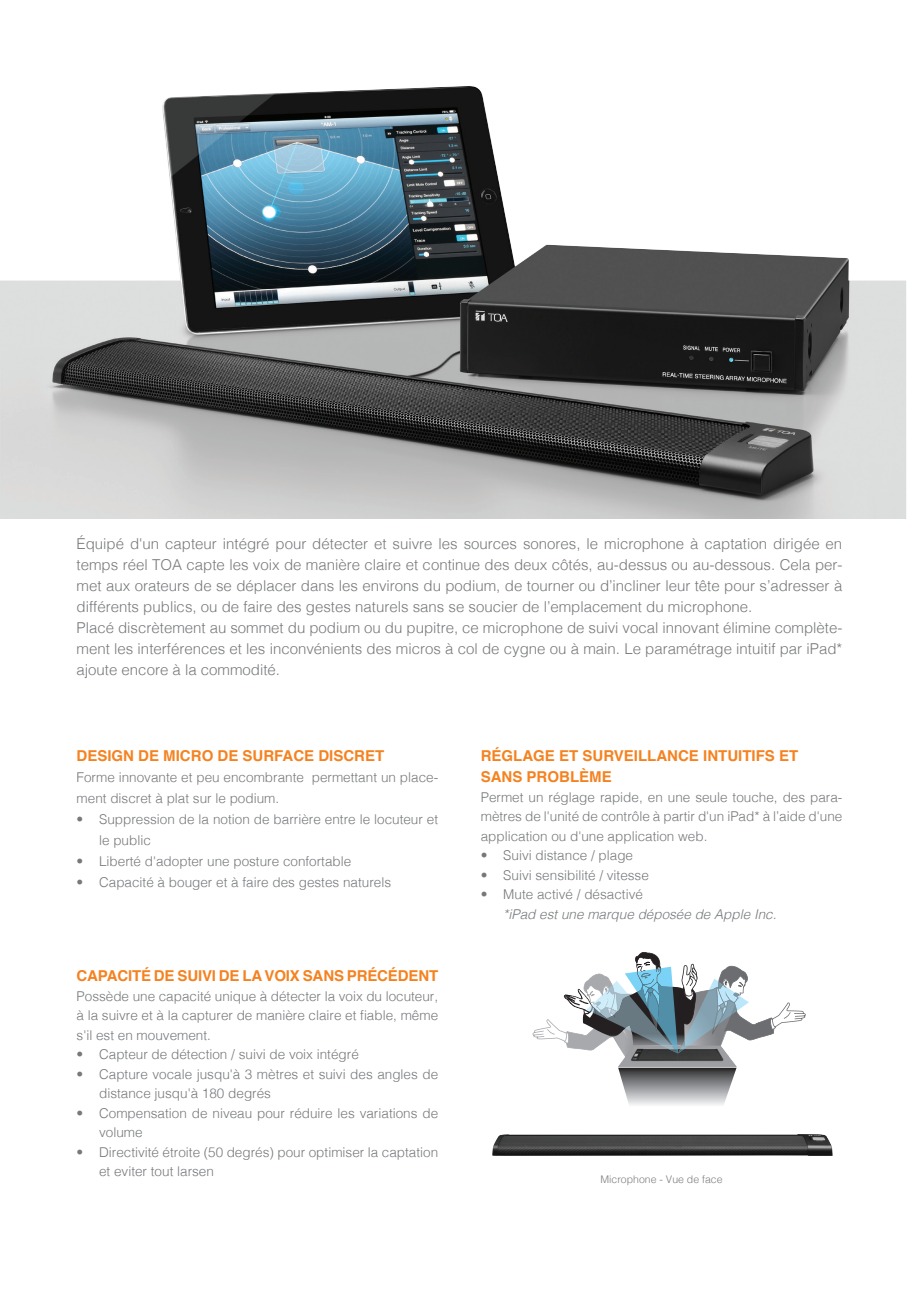
<style>
.page{position:relative;width:919px;height:1289px;background:#fff}
.page>*{position:absolute;margin:0;border:0;box-sizing:border-box;transform-origin:0 0}
.t1{font:300 15px/21px "Helvetica";color:#76787b}
.t2{font:700 15px/21px "Helvetica";color:#f58220}
.t3{font:300 13.5px/19.5px "Helvetica";color:#76787b}
.t4{font:italic 300 13.5px "Helvetica";color:#76787b}
.t5{font:300 10.5px "Helvetica";color:#7d7d7b}
</style>
<div class="page">
<svg style="left:532px;top:952px;width:273px;height:153px"></svg>
<img style="left:0;top:86px;width:906px;height:433px">
<img style="left:492px;top:1134px;width:340px;height:21px">
<img style="left:563px;top:988px;width:53px;height:35px">
<img style="left:721px;top:991px;width:18px;height:20px">
<p class="t1" style="left:77px;top:532px;width:767px">Équipé d'un capteur intégré pour détecter et suivre les sources sonores, le microphone à captation dirigée en temps réel TOA capte les voix de manière claire et continue des deux côtés, au-dessus ou au-dessous. Cela per&shy;met aux orateurs de se déplacer dans les environs du podium, de tourner ou d’incliner leur tête pour s’adresser à différents publics, ou de faire des gestes naturels sans se soucier de l’emplacement du microphone.<br>Placé discrètement au sommet du podium ou du pupitre, ce microphone de suivi vocal innovant élimine complète&shy;ment les interférences et les inconvénients des micros à col de cygne ou à main. Le paramétrage intuitif par iPad* ajoute encore à la commodité.</p>
<p class="t2" style="left:77px;top:745px;width:309px">DESIGN DE MICRO DE SURFACE DISCRET</p>
<p class="t3" style="left:77px;top:765px;width:363px;line-height:21px">Forme innovante et peu encombrante permettant un place&shy;ment discret à plat sur le podium.</p>
<p class="t3" style="left:99px;top:807px;width:340px;line-height:21px;text-indent:-23px">• Suppression de la notion de barrière entre le locuteur et le public</p>
<p class="t3" style="left:77px;top:850px;width:276px">• Liberté d'adopter une posture confortable</p>
<p class="t3" style="left:77px;top:871px;width:316px">• Capacité à bouger et à faire des gestes naturels</p>
<p class="t2" style="left:77px;top:965px;width:363px">CAPACITÉ DE SUIVI DE LA VOIX SANS PRÉCÉDENT</p>
<p class="t3" style="left:77px;top:985px;width:363px;text-align:justify">Possède une capacité unique à détecter la voix du locuteur, à la suivre et à la capturer de manière claire et fiable, même s'il est en mouvement.</p>
<p class="t3" style="left:77px;top:1043px;width:284px">• Capteur de détection / suivi de voix intégré</p>
<p class="t3" style="left:99px;top:1063px;width:340px;text-indent:-23px">• Capture vocale jusqu'à 3 mètres et suivi des angles de distance jusqu'à 180 degrés</p>
<p class="t3" style="left:99px;top:1102px;width:340px;text-indent:-23px">• Compensation de niveau pour réduire les variations de volume</p>
<p class="t3" style="left:99px;top:1141px;width:340px;text-indent:-23px">• Directivité étroite (50 degrés) pour optimiser la captation et eviter tout larsen</p>
<p class="t2" style="left:480px;top:745px;width:319px">RÉGLAGE ET SURVEILLANCE INTUITIFS ET<br>SANS PROBLÈME</p>
<p class="t3" style="left:480px;top:786px;width:363px;text-align:justify">Permet un réglage rapide, en une seule touche, des para&shy;mètres de l'unité de contrôle à partir d'un iPad* à l’aide d'une application ou d'une application web.</p>
<p class="t3" style="left:480px;top:844px;width:154px">• Suivi distance / plage</p>
<p class="t3" style="left:480px;top:864px;width:170px">• Suivi sensibilité / vitesse</p>
<p class="t3" style="left:480px;top:883px;width:164px">• Mute activé / désactivé</p>
<p class="t4" style="left:503px;top:902px;width:275px">*iPad est une marque déposée de Apple Inc.</p>
<p class="t5" style="left:600px;top:1170px;width:123px">Microphone - Vue de face</p>
</div>
